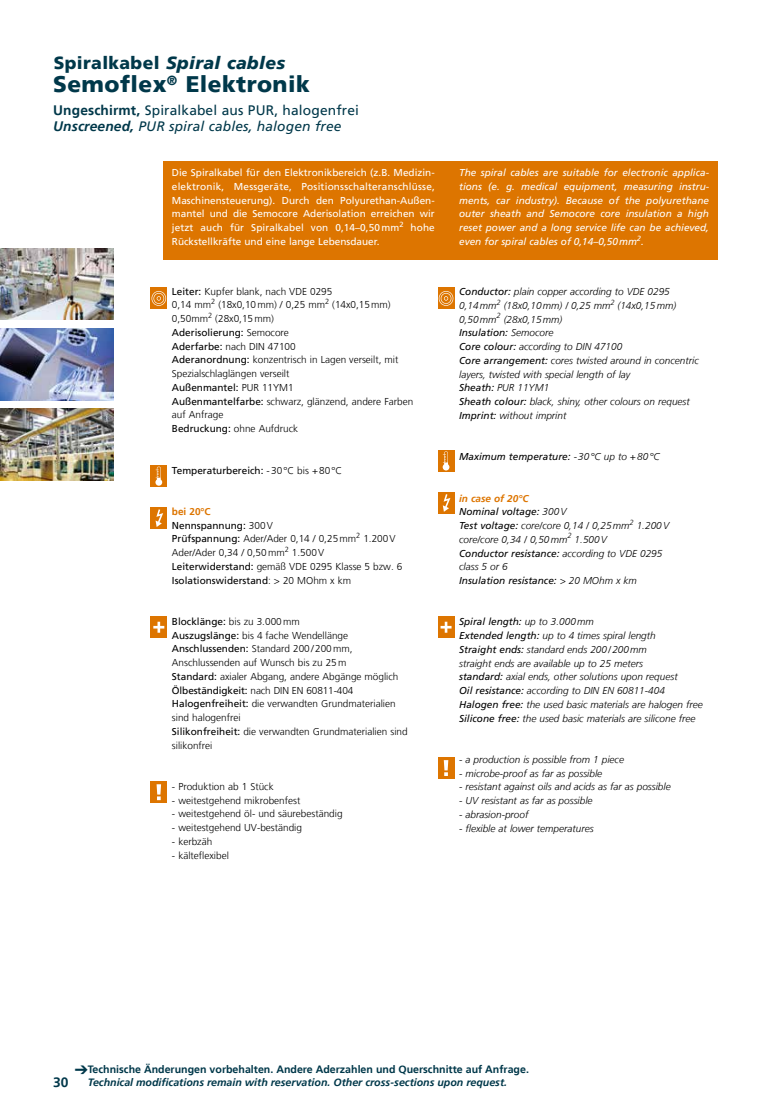
<style>
.page{position:relative;width:780px;height:1099px;background:#fff}
.page>*{position:absolute;margin:0;border:0;box-sizing:border-box;transform-origin:0 0}
.t1{font:900 22.5px "Frutiger";letter-spacing:.02em;color:#00384a}
.t2{font:italic 900 17.5px "Frutiger";letter-spacing:.02em;color:#00384a}
.t3{font:13.75px "Frutiger LT";letter-spacing:.01em;color:#00384a}
.t4{font:italic 13.75px "Frutiger LT Com";letter-spacing:.01em;color:#00384a}
.t5{font:700 13.75px "Frutiger LT";color:#00384a}
.t6{font:italic 700 10.62px/12.5px "Frutiger LT";color:#00384a}
.t7{font:300 10px/13.8px "Frutiger LT";color:#000}
.t8{font:italic 300 10px/13.8px "Frutiger LT";color:#000}
.t9{font:10px/13.8px "Frutiger LT";color:#fff;text-align:justify}
.t10{font:italic 10px/13.8px "Frutiger LT Com";color:#fff;text-align:justify}
.t11{font:italic 10px "Frutiger LT Com";color:#000}
.t12{font:10px "Frutiger LT";color:#000}
.t13{font:italic 700 10px "Frutiger LT";color:#dd7500}
.s1{font-style:normal}
.s2{font-weight:700}
.s3{font-family:"Frutiger LT";font-weight:700}
.s4{font-weight:400}
.s5{font-weight:300}
.s6{font-weight:700;color:#dd7500}
.s7{font-family:"Frutiger LT Com";font-weight:400}
.s8{font-family:"Frutiger LT";font-weight:300}
</style>
<div class="page">
<img style="left:0;top:409px;width:114px;height:71px">
<img style="left:0;top:248px;width:114px;height:72px">
<img style="left:0;top:329px;width:114px;height:71px">
<div style="left:163px;top:161px;width:554px;height:99px;background:#dd7500"></div>
<div style="left:151px;top:288px;width:16px;height:21px;background:#dd7500"></div>
<svg style="left:151px;top:291px;width:15px;height:15px"></svg>
<div style="left:438px;top:288px;width:16px;height:21px;background:#dd7500"></div>
<svg style="left:439px;top:291px;width:14px;height:15px"></svg>
<div style="left:151px;top:465px;width:16px;height:22px;background:#dd7500"></div>
<svg style="left:155px;top:466px;width:7px;height:19px"></svg>
<div style="left:438px;top:450px;width:16px;height:22px;background:#dd7500"></div>
<svg style="left:442px;top:451px;width:7px;height:19px"></svg>
<div style="left:151px;top:507px;width:16px;height:22px;background:#dd7500"></div>
<svg style="left:155px;top:509px;width:8px;height:18px"></svg>
<div style="left:438px;top:492px;width:16px;height:21px;background:#dd7500"></div>
<svg style="left:443px;top:494px;width:7px;height:18px"></svg>
<div style="left:151px;top:616px;width:16px;height:22px;background:#dd7500"></div>
<svg style="left:153px;top:621px;width:11px;height:11px"></svg>
<div style="left:438px;top:616px;width:16px;height:22px;background:#dd7500"></div>
<svg style="left:440px;top:621px;width:11px;height:11px"></svg>
<div style="left:438px;top:757px;width:16px;height:21px;background:#dd7500"></div>
<svg style="left:444px;top:760px;width:4px;height:16px"></svg>
<div style="left:151px;top:781px;width:16px;height:22px;background:#dd7500"></div>
<svg style="left:156px;top:784px;width:5px;height:16px"></svg>
<h2 class="t2" style="left:54px;top:53px;width:233px"><span class="s1">Spiralkabel</span> Spiral cables</h2>
<h1 class="t1" style="left:53px;top:71px;width:258px">Semoflex<sup>®</sup> Elektronik</h1>
<h3 class="t3" style="left:53px;top:102px;width:307px"><span class="s2">Ungeschirmt,</span> Spiralkabel aus PUR, halogenfrei</h3>
<h3 class="t4" style="left:53px;top:118px;width:290px"><span class="s3">Unscreened,</span> PUR spiral cables, halogen free</h3>
<p class="t9" style="left:172px;top:166px;width:264px">Die Spiralkabel für den Elektronikbereich (z.B. Medizin&shy;elektronik, Messgeräte, Positionsschalteranschlüsse, Maschinensteuerung). Durch den Polyurethan-Außen&shy;mantel und die Semocore Aderisolation erreichen wir jetzt auch für Spiralkabel von 0,14–0,50mm<sup>2</sup> hohe Rückstellkräfte und eine lange Lebensdauer.</p>
<p class="t7" style="left:172px;top:284px;width:243px"><span class="s4">Leiter:</span> Kupfer blank, nach VDE 0295<br>0,14 mm<sup>2</sup> (18x0,10mm) / 0,25 mm<sup>2</sup> (14x0,15mm)<br>0,50mm<sup>2</sup> (28x0,15mm)<br><span class="s4">Aderisolierung:</span> Semocore<br><span class="s4">Aderfarbe:</span> nach DIN 47100<br><span class="s4">Aderanordnung:</span> konzentrisch in Lagen verseilt, mit<br>Spezialschlaglängen verseilt<br><span class="s4">Außenmantel:</span> PUR 11YM1<br><span class="s4">Außenmantelfarbe:</span> schwarz, glänzend, andere Farben auf Anfrage<br><span class="s4">Bedruckung:</span> ohne Aufdruck</p>
<p class="t12" style="left:172px;top:464px;width:172px">Temperaturbereich: <span class="s5">-30°C bis +80°C</span></p>
<p class="t7" style="left:172px;top:504px;width:232px"><span class="s6">bei 20°C<br></span><span class="s4">Nennspannung:</span> 300V<br><span class="s4">Prüfspannung:</span> Ader/Ader 0,14 / 0,25mm<sup>2</sup> 1.200V<br>Ader/Ader 0,34 / 0,50mm<sup>2</sup> 1.500V<br><span class="s4">Leiterwiderstand:</span> gemäß VDE 0295 Klasse 5 bzw. 6<br><span class="s4">Isolationswiderstand</span>: &gt; 20 MOhm x km</p>
<p class="t7" style="left:172px;top:614px;width:237px"><span class="s4">Blocklänge:</span> bis zu 3.000mm<br><span class="s4">Auszugslänge:</span> bis 4 fache Wendellänge <span class="s4">Anschlussenden:</span> Standard 200/200mm, Anschlussenden auf Wunsch bis zu 25m<br><span class="s4">Standard:</span> axialer Abgang, andere Abgänge möglich <span class="s4">Ölbeständigkeit:</span> nach DIN EN 60811-404<br><span class="s4">Halogenfreiheit:</span> die verwandten Grundmaterialien sind halogenfrei<br><span class="s4">Silikonfreiheit:</span> die verwandten Grundmaterialien sind silikonfrei</p>
<p class="t7" style="left:172px;top:779px;width:103px">- Produktion ab 1 Stück</p>
<p class="t7" style="left:172px;top:793px;width:130px">- weitestgehend mikrobenfest</p>
<p class="t7" style="left:172px;top:807px;width:172px">- weitestgehend öl- und säurebeständig</p>
<p class="t7" style="left:172px;top:821px;width:132px">- weitestgehend UV-beständig</p>
<p class="t7" style="left:172px;top:834px;width:42px">- kerbzäh</p>
<p class="t7" style="left:172px;top:848px;width:58px">- kälteflexibel</p>
<p class="t10" style="left:459px;top:166px;width:251px">The spiral cables are suitable for electronic applica&shy;tions (e. g. medical equipment, measuring instru&shy;ments, car industry). Because of the polyurethane outer sheath and Semocore core insulation a high reset power and a long service life can be achieved, even for spiral cables of 0,14–0,50mm<sup>2</sup>.</p>
<p class="t8" style="left:459px;top:285px;width:218px"><span class="s7">Conductor:</span> plain copper according to VDE 0295<br>0,14mm<sup>2</sup> (18x0,10mm) / 0,25 mm<sup>2</sup> (14x0,15mm)<br>0,50mm<sup>2</sup> (28x0,15mm)</p>
<p class="t11" style="left:459px;top:327px;width:96px">Insulation: <span class="s8">Semocore</span></p>
<p class="t8" style="left:459px;top:340px;width:241px"><span class="s7">Core colour:</span> according to DIN 47100<br><span class="s7">Core arrangement:</span> cores twisted around in concentric layers, twisted with special length of lay<br><span class="s7">Sheath:</span> PUR 11YM1<br><span class="s7">Sheath colour:</span> black, shiny, other colours on request <span class="s7">Imprint:</span> without imprint</p>
<p class="t11" style="left:459px;top:451px;width:202px">Maximum temperature: <span class="s8">-30°C up to +80°C</span></p>
<p class="t13" style="left:459px;top:492px;width:71px">in case of 20°C</p>
<p class="t11" style="left:459px;top:506px;width:109px">Nominal voltage: <span class="s8">300V</span></p>
<p class="t8" style="left:459px;top:519px;width:211px"><span class="s7">Test voltage:</span> core/core 0,14 / 0,25mm<sup>2</sup> 1.200V core/core 0,34 / 0,50mm<sup>2</sup> 1.500V</p>
<p class="t11" style="left:459px;top:547px;width:205px">Conductor resistance: <span class="s8">according to VDE 0295</span></p>
<p class="t8" style="left:459px;top:560px;width:50px">class 5 or 6</p>
<p class="t11" style="left:459px;top:574px;width:179px">Insulation resistance: <span class="s8">&gt; 20 MOhm x km</span></p>
<p class="t11" style="left:459px;top:616px;width:136px">Spiral length: <span class="s8">up to 3.000mm</span></p>
<p class="t8" style="left:459px;top:629px;width:245px"><span class="s7">Extended length:</span> up to 4 times spiral length<br><span class="s7">Straight ends:</span> standard ends 200/200mm<br>straight ends are available up to 25 meters<br><span class="s7">standard:</span> axial ends, other solutions upon request<br><span class="s7">Oil resistance:</span> according to DIN EN 60811-404<br><span class="s7">Halogen free:</span> the used basic materials are halogen free <span class="s7">Silicone free:</span> the used basic materials are silicone free</p>
<p class="t8" style="left:459px;top:752px;width:166px">- a production is possible from 1 piece</p>
<p class="t8" style="left:459px;top:766px;width:145px">- microbe-proof as far as possible</p>
<p class="t8" style="left:459px;top:780px;width:213px">- resistant against oils and acids as far as possible</p>
<p class="t8" style="left:459px;top:794px;width:135px">- UV resistant as far as possible</p>
<p class="t8" style="left:459px;top:807px;width:71px">- abrasion-proof</p>
<p class="t8" style="left:459px;top:821px;width:136px">- flexible at lower temperatures</p>
<p class="t6" style="left:88px;top:1063px;width:442px;text-indent:-13px">➔<span class="s1">Technische Änderungen vorbehalten. Andere Aderzahlen und Querschnitte auf Anfrage.<br></span>Technical modifications remain with reservation. Other cross-sections upon request.</p>
<h3 class="t5" style="left:53px;top:1074px;width:17px">30</h3>
</div>
